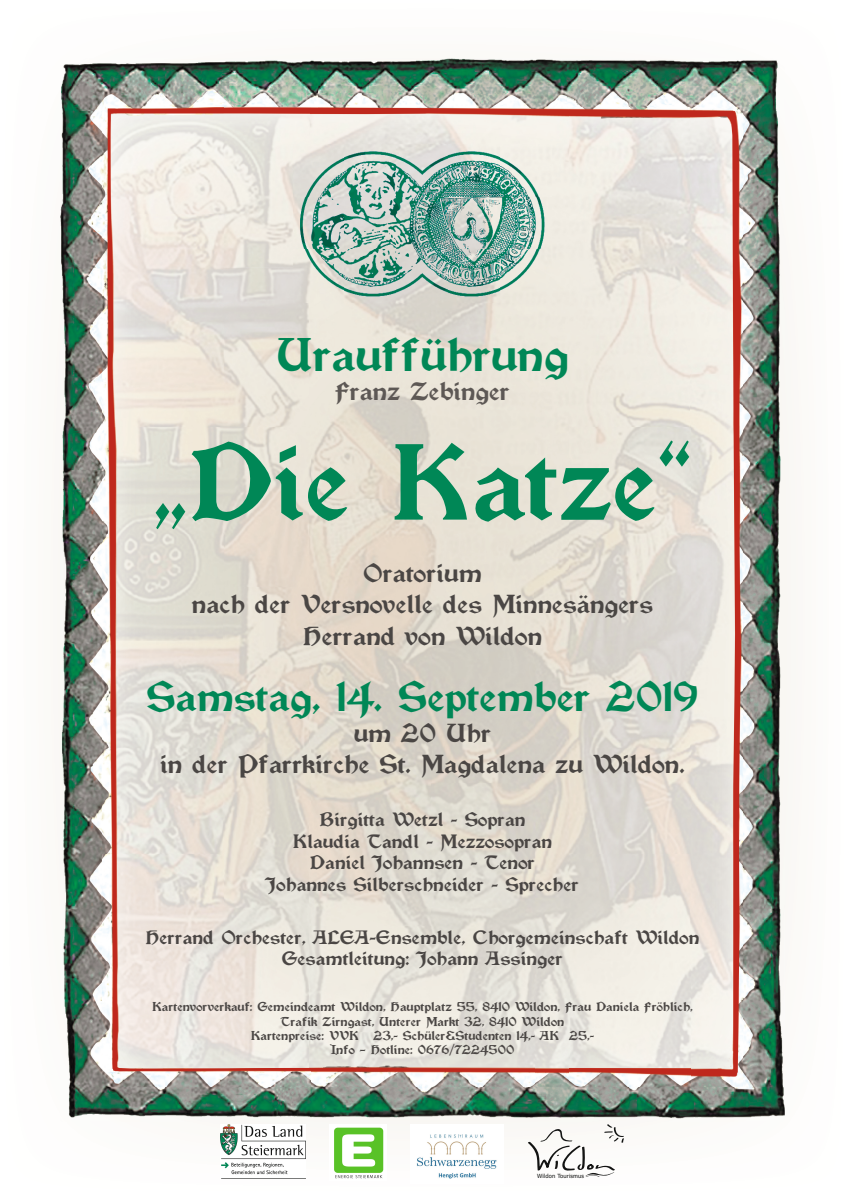
<style>
.page{position:relative;width:845px;height:1194px;background:#fff}
.page>*{position:absolute;margin:0;border:0;box-sizing:border-box;transform-origin:0 0}
.t1{font:100px "Vinque";color:#008756;scale:1.1 1}
.t2{font:44px "Vinque";color:#008756;scale:1.1 1}
.t3{font:39px "Vinque";color:#008756;scale:1.1 1}
.t4{font:24.3px/31.2px "Vinque";color:#4a4644;text-align:center;scale:1.1 1}
.t5{font:24px "Vinque";color:#5d5855;scale:1.1 1}
.t6{font:18px/21.6px "Vinque";color:#4a4644;text-align:center;scale:1.1 1}
.t7{font:12px/14.4px "Vinque";color:#4a4644;text-align:center;scale:1.1 1}
.t8{font:5.65px "Tahoma";letter-spacing:.025em;color:#131413}
</style>
<div class="page">
<img style="left:220px;top:1121px;width:374px;height:58px">
<img style="left:61px;top:60px;width:258px;height:52px">
<img style="left:319px;top:59px;width:259px;height:49px">
<img style="left:578px;top:60px;width:200px;height:52px">
<img style="left:60px;top:112px;width:43px;height:797px">
<img style="left:742px;top:112px;width:43px;height:797px">
<img style="left:63px;top:909px;width:49px;height:209px">
<img style="left:733px;top:909px;width:52px;height:209px">
<img style="left:112px;top:1086px;width:621px;height:35px">
<img style="left:103px;top:108px;width:207px;height:978px">
<img style="left:310px;top:108px;width:259px;height:53px">
<img style="left:569px;top:108px;width:173px;height:978px">
<img style="left:535px;top:161px;width:34px;height:925px">
<img style="left:310px;top:303px;width:225px;height:783px">
<img style="left:293px;top:144px;width:259px;height:159px">
<svg style="left:528px;top:1124px;width:96px;height:53px"></svg>
<img style="left:330px;top:1124px;width:56px;height:55px">
<img style="left:221px;top:1124px;width:85px;height:54px">
<img style="left:410px;top:1124px;width:94px;height:55px">
<h2 class="t2" style="left:276px;top:327px;width:267px">Uraufführung</h2>
<h3 class="t5" style="left:335px;top:375px;width:161px">Franz Zebinger</h3>
<h1 class="t1" style="left:153px;top:420px;width:491px">„Die Katze“</h1>
<h3 class="t4" style="left:192px;top:557px;width:421px">Oratorium<br>nach der Versnovelle des Minnesängers<br>Herrand von Wildon</h3>
<h3 class="t3" style="left:146px;top:671px;width:503px">Samstag, 14. September 2019</h3>
<h3 class="t4" style="left:160px;top:716px;width:478px">um 20 Uhr<br>in der Pfarrkirche St. Magdalena zu Wildon.</h3>
<h3 class="t6" style="left:266px;top:808px;width:286px">Birgitta Wetzl - Sopran<br>Klaudia Tandl - Mezzosopran<br>Daniel Johannsen - Tenor<br>Johannes Silberschneider - Sprecher</h3>
<h3 class="t6" style="left:145px;top:925px;width:505px">Herrand Orchester, ALEA-Ensemble, Chorgemeinschaft Wildon<br>Gesamtleitung: Johann Assinger</h3>
<p class="t7" style="left:152px;top:999px;width:493px">Kartenvorverkauf: Gemeindeamt Wildon, Hauptplatz 55, 8410 Wildon, Frau Daniela Fröhlich, Trafik Zirngast, Unterer Markt 32, 8410 Wildon<br>Kartenpreise: VVK 23,- Schüler&amp;Studenten 14,- AK 25,-<br>Info – Hotline: 0676/7224500</p>
<p class="t8" style="left:537px;top:1171px;width:49px">Wildon Tourismus</p>
</div>
